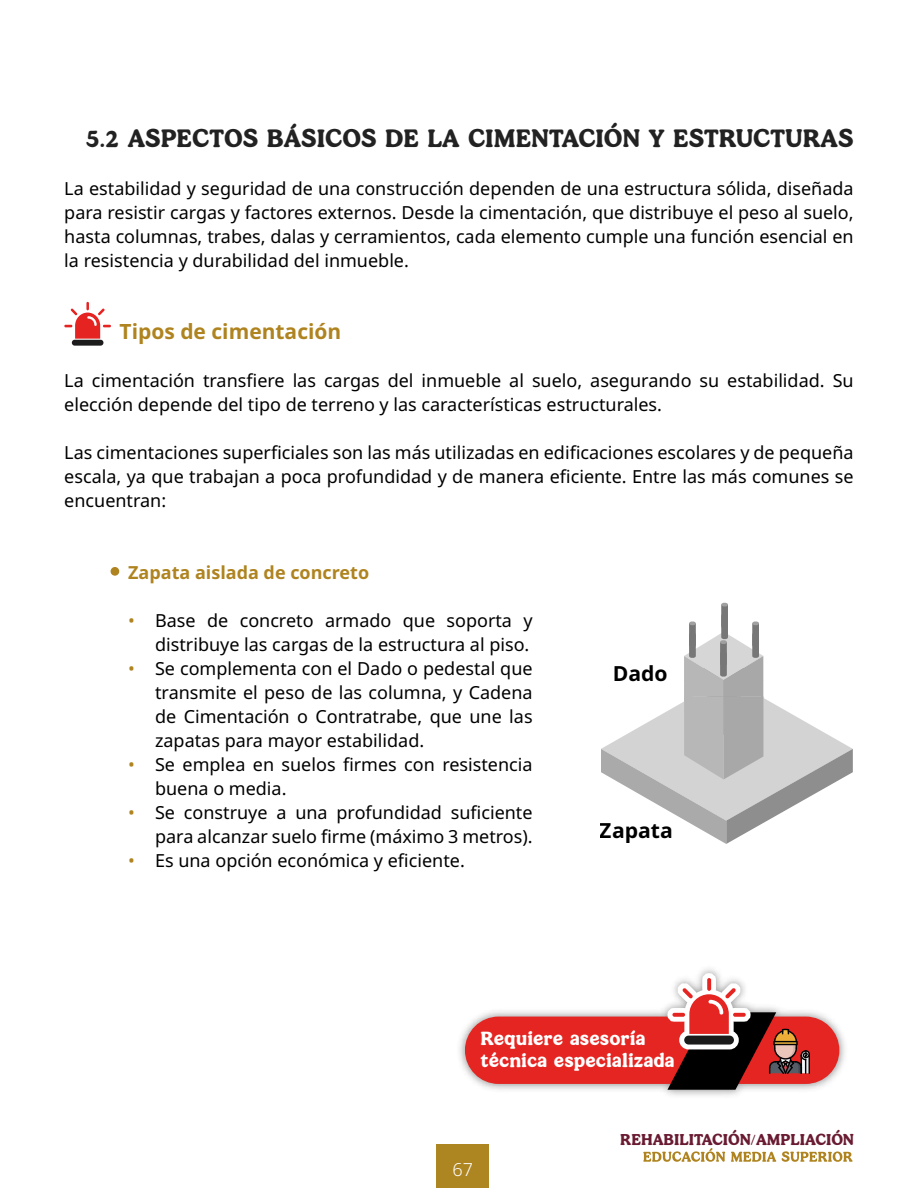
<style>
.page{position:relative;width:918px;height:1188px;background:#fff}
.page>*{position:absolute;margin:0;border:0;box-sizing:border-box;transform-origin:0 0}
.t1{font:700 24px "Patria";color:#212221}
.t2{font:700 21px "Noto Sans";color:#af8420}
.t3{font:700 20.85px "Noto Sans";color:#000}
.t4{font:700 18.15px/21.9px "Patria";color:#fff}
.t5{font:18px/24px "Noto Sans";color:#000;text-align:justify}
.t6{font:700 18px "Noto Sans";color:#af8420}
.t7{font:300 18px "Noto Sans";color:#fff}
.t8{font:700 15px "Patria";color:#691b32}
.s1{color:#af8420}
</style>
<div class="page">
<div style="left:436px;top:1144px;width:53px;height:44px;background:#ad8521"></div>
<svg style="left:643px;top:1148px;width:210px;height:14px"></svg>
<div style="left:72px;top:340px;width:31px;height:6px;background:#1b1c1b;border-radius:3px"></div>
<svg style="left:64px;top:302px;width:47px;height:37px"></svg>
<div style="left:111px;top:567px;width:8px;height:9px;background:#af8420;border-radius:50%"></div>
<svg style="left:601px;top:603px;width:252px;height:241px"></svg>
<img style="left:459px;top:968px;width:386px;height:128px">
<div style="left:465px;top:1017px;width:374px;height:67px;background:#e52521;border-radius:34px"></div>
<div style="left:702px;top:973px;width:14px;height:23px;border:10px solid #fff;border-radius:2px"></div>
<svg style="left:667px;top:975px;width:143px;height:115px"></svg>
<h1 class="t1" style="left:86px;top:122px;width:770px">5.2 ASPECTOS BÁSICOS DE LA CIMENTACIÓN Y ESTRUCTURAS</h1>
<p class="t5" style="left:64px;top:177px;width:791px">La estabilidad y seguridad de una construcción dependen de una estructura sólida, diseñada para resistir cargas y factores externos. Desde la cimentación, que distribuye el peso al suelo, hasta columnas, trabes, dalas y cerramientos, cada elemento cumple una función esencial en la resistencia y durabilidad del inmueble.</p>
<p class="t2" style="left:120px;top:316px;width:223px">Tipos de cimentación</p>
<p class="t5" style="left:64px;top:369px;width:791px">La cimentación transfiere las cargas del inmueble al suelo, asegurando su estabilidad. Su elección depende del tipo de terreno y las características estructurales.</p>
<p class="t5" style="left:64px;top:441px;width:791px">Las cimentaciones superficiales son las más utilizadas en edificaciones escolares y de pequeña escala, ya que trabajan a poca profundidad y de manera eficiente. Entre las más comunes se encuentran:</p>
<p class="t6" style="left:128px;top:559px;width:243px">Zapata aislada de concreto</p>
<p class="t5" style="left:128px;top:609px;width:406px;text-align:right"><span class="s1">•</span> Base de concreto armado que soporta y distribuye las cargas de la estructura al piso.</p>
<p class="t5" style="left:155px;top:657px;width:379px;text-indent:-27px"><span class="s1">•</span> Se complementa con el Dado o pedestal que transmite el peso de las columna, y Cadena de Cimentación o Contratrabe, que une las zapatas para mayor estabilidad.</p>
<p class="t5" style="left:155px;top:752px;width:379px;text-indent:-27px"><span class="s1">•</span> Se emplea en suelos firmes con resistencia buena o media.</p>
<p class="t5" style="left:128px;top:800px;width:406px;text-align:right"><span class="s1">•</span> Se construye a una profundidad suficiente para alcanzar suelo firme (máximo 3 metros).</p>
<p class="t5" style="left:128px;top:848px;width:338px"><span class="s1">•</span> Es una opción económica y eficiente.</p>
<p class="t3" style="left:613px;top:659px;width:56px">Dado</p>
<p class="t3" style="left:600px;top:815px;width:75px">Zapata</p>
<p class="t4" style="left:481px;top:1027px;width:196px">Requiere asesoría técnica especializada</p>
<p class="t7" style="left:452px;top:1157px;width:22px">67</p>
<p class="t8" style="left:620px;top:1130px;width:235px">REHABILITACIÓN/AMPLIACIÓN</p>
</div>
